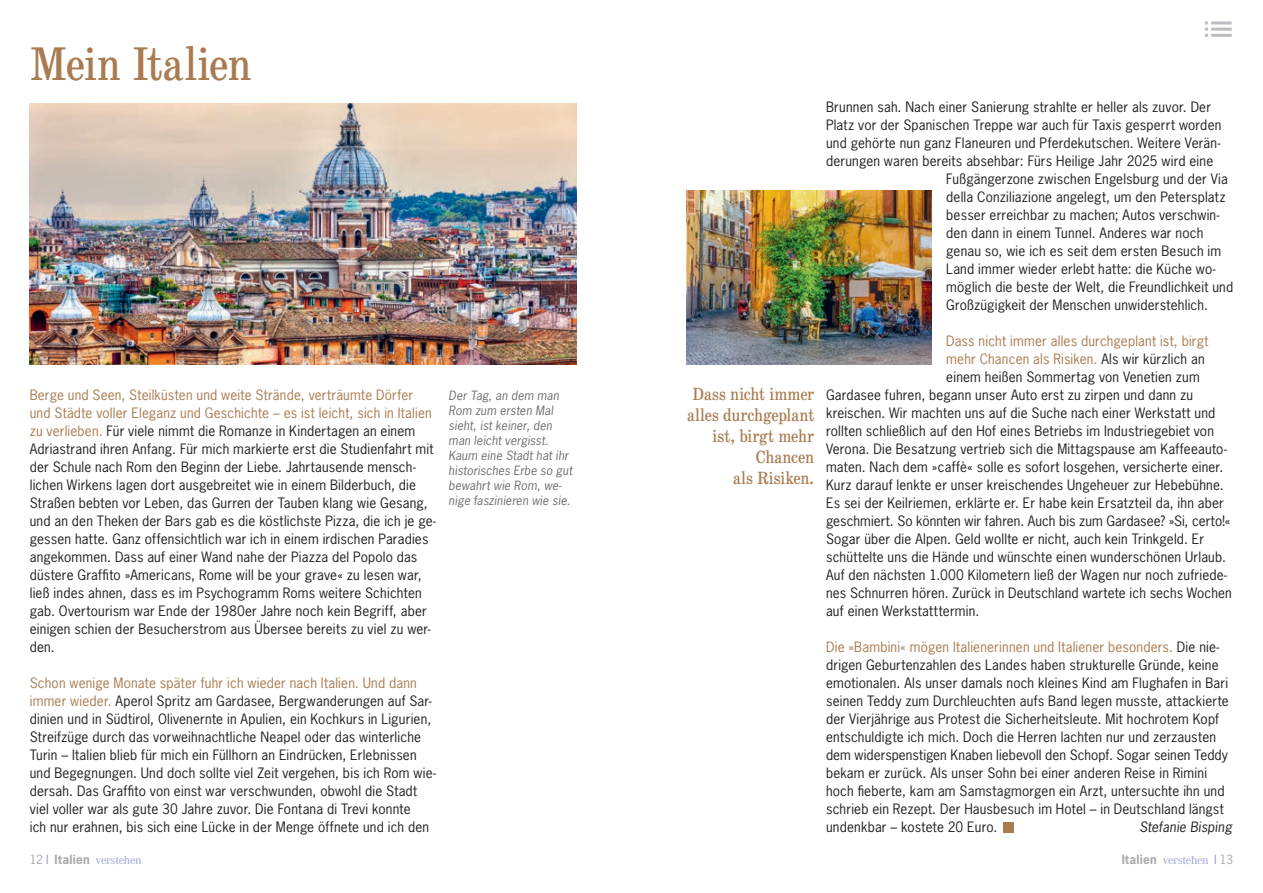
<style>
.page{position:relative;width:1263px;height:893px;background:#fff}
.page>*{position:absolute;margin:0;border:0;box-sizing:border-box;transform-origin:0 0}
.t1{font:condensed 48px "School";letter-spacing:-.025em;color:#a97b50}
.t2{font:condensed 18px/21px "School";letter-spacing:-.005em;color:#a97b50;text-align:right}
.t3{font:13.5px/18px "News Gothic Std";letter-spacing:.015em;color:#231f20}
.t4{font:13.5px "News Gothic Std";letter-spacing:.015em;color:#a97b50}
.t5{font:italic 13.5px "News Gothic Std";letter-spacing:.01em;color:#231f20}
.t6{font:italic 12px/15px "News Gothic Std";letter-spacing:.015em;color:#6c6d70}
.t7{font:500 12px "Corporate A Pro";letter-spacing:-.03em;color:#a1abd6}
.s1{color:#a97b50}
.s2{color:#231f20}
.s3{font-family:"News Gothic Std";font-weight:400;color:#a8a9ad}
.s4{font-family:"News Gothic Std";font-weight:400;color:#8d9acd}
.s5{font-family:"News Gothic Std";font-weight:700;color:#a8a9ad}
</style>
<div class="page">
<div style="left:1003px;top:822px;width:10px;height:10px;background:#a97b50"></div>
<img style="left:30px;top:103px;width:546px;height:261px">
<img style="left:687px;top:191px;width:244px;height:173px">
<hr style="left:1211px;top:21px;width:21px;height:3px;background:#bcbdc0">
<hr style="left:1211px;top:28px;width:21px;height:3px;background:#bcbdc0">
<hr style="left:1211px;top:34px;width:21px;height:3px;background:#bcbdc0">
<svg style="left:1205px;top:21px;width:3px;height:16px"></svg>
<h1 class="t1" style="left:30px;top:36px;width:224px">Mein Italien</h1>
<p class="t3" style="left:30px;top:386px;width:408px"><span class="s1">Berge und Seen, Steilküsten und weite Strände, verträumte Dörfer und Städte voller Eleganz und Geschichte – es ist leicht, sich in Italien zu verlieben.</span> Für viele nimmt die Romanze in Kindertagen an einem Adriastrand ihren Anfang. Für mich markierte erst die Studienfahrt mit der Schule nach Rom den Beginn der Liebe. Jahrtausende mensch&shy;lichen Wirkens lagen dort ausgebreitet wie in einem Bilderbuch, die Straßen bebten vor Leben, das Gurren der Tauben klang wie Gesang, und an den Theken der Bars gab es die köstlichste Pizza, die ich je ge&shy;gessen hatte. Ganz offensichtlich war ich in einem irdischen Paradies angekommen. Dass auf einer Wand nahe der Piazza del Popolo das düstere Graffito »Americans, Rome will be your grave« zu lesen war, ließ indes ahnen, dass es im Psychogramm Roms weitere Schichten gab. Overtourism war Ende der 1980er Jahre noch kein Begriff, aber einigen schien der Besucherstrom aus Übersee bereits zu viel zu wer&shy;den.</p>
<p class="t3" style="left:30px;top:674px;width:408px"><span class="s1">Schon wenige Monate später fuhr ich wieder nach Italien. Und dann immer wieder.</span> Aperol Spritz am Gardasee, Bergwanderungen auf Sar&shy;dinien und in Südtirol, Olivenernte in Apulien, ein Kochkurs in Ligurien, Streifzüge durch das vorweihnachtliche Neapel oder das winterliche Turin – Italien blieb für mich ein Füllhorn an Eindrücken, Erlebnissen und Begegnungen. Und doch sollte viel Zeit vergehen, bis ich Rom wie&shy;dersah. Das Graffito von einst war verschwunden, obwohl die Stadt viel voller war als gute 30 Jahre zuvor. Die Fontana di Trevi konnte<br>ich nur erahnen, bis sich eine Lücke in der Menge öffnete und ich den</p>
<p class="t6" style="left:449px;top:389px;width:125px">Der Tag, an dem man<br>Rom zum ersten Mal sieht, ist keiner, den man leicht vergisst.<br>Kaum eine Stadt hat ihr historisches Erbe so gut bewahrt wie Rom, we&shy;nige faszinieren wie sie.</p>
<h2 class="t2" style="left:687px;top:385px;width:129px">Dass nicht immer alles durchgeplant ist, birgt mehr<br>Chancen<br>als Risiken.</h2>
<p class="t3" style="left:826px;top:98px;width:386px">Brunnen sah. Nach einer Sanierung strahlte er heller als zuvor. Der</p>
<p class="t3" style="left:826px;top:116px;width:397px">Platz vor der Spanischen Treppe war auch für Taxis gesperrt worden</p>
<p class="t3" style="left:826px;top:134px;width:396px">und gehörte nun ganz Flaneuren und Pferdekutschen. Weitere Verän-</p>
<p class="t3" style="left:826px;top:152px;width:389px">derungen waren bereits absehbar: Fürs Heilige Jahr 2025 wird eine</p>
<p class="t3" style="left:946px;top:170px;width:283px">Fußgängerzone zwischen Engelsburg und der Via</p>
<p class="t3" style="left:946px;top:188px;width:281px">della Conziliazione angelegt, um den Petersplatz</p>
<p class="t3" style="left:946px;top:206px;width:275px">besser erreichbar zu machen; Autos verschwin-</p>
<p class="t3" style="left:946px;top:224px;width:259px">den dann in einem Tunnel. Anderes war noch</p>
<p class="t3" style="left:946px;top:242px;width:276px">genau so, wie ich es seit dem ersten Besuch im</p>
<p class="t3" style="left:946px;top:260px;width:271px">Land immer wieder erlebt hatte: die Küche wo-</p>
<p class="t3" style="left:946px;top:278px;width:288px">möglich die beste der Welt, die Freundlichkeit und</p>
<p class="t3" style="left:946px;top:296px;width:263px">Großzügigkeit der Menschen unwiderstehlich.</p>
<p class="t4" style="left:946px;top:333px;width:264px">Dass nicht immer alles durchgeplant ist, birgt</p>
<p class="t4" style="left:946px;top:351px;width:260px">mehr Chancen als Risiken. <span class="s2">Als wir kürzlich an</span></p>
<p class="t3" style="left:946px;top:368px;width:255px">einem heißen Sommertag von Venetien zum</p>
<p class="t3" style="left:826px;top:386px;width:368px">Gardasee fuhren, begann unser Auto erst zu zirpen und dann zu</p>
<p class="t3" style="left:826px;top:404px;width:391px">kreischen. Wir machten uns auf die Suche nach einer Werkstatt und</p>
<p class="t3" style="left:826px;top:422px;width:389px">rollten schließlich auf den Hof eines Betriebs im Industriegebiet von</p>
<p class="t3" style="left:826px;top:440px;width:402px">Verona. Die Besatzung vertrieb sich die Mittagspause am Kaffeeauto-</p>
<p class="t3" style="left:826px;top:458px;width:399px">maten. Nach dem »caffè« solle es sofort losgehen, versicherte einer.</p>
<p class="t3" style="left:826px;top:476px;width:399px">Kurz darauf lenkte er unser kreischendes Ungeheuer zur Hebebühne.</p>
<p class="t3" style="left:826px;top:494px;width:399px">Es sei der Keilriemen, erklärte er. Er habe kein Ersatzteil da, ihn aber</p>
<p class="t3" style="left:826px;top:512px;width:406px">geschmiert. So könnten wir fahren. Auch bis zum Gardasee? »Si, certo!«</p>
<p class="t3" style="left:826px;top:530px;width:380px">Sogar über die Alpen. Geld wollte er nicht, auch kein Trinkgeld. Er</p>
<p class="t3" style="left:826px;top:548px;width:401px">schüttelte uns die Hände und wünschte einen wunderschönen Urlaub.</p>
<p class="t3" style="left:826px;top:566px;width:402px">Auf den nächsten 1.000 Kilometern ließ der Wagen nur noch zufriede-</p>
<p class="t3" style="left:826px;top:584px;width:407px">nes Schnurren hören. Zurück in Deutschland wartete ich sechs Wochen</p>
<p class="t3" style="left:826px;top:602px;width:155px">auf einen Werkstatttermin.</p>
<p class="t3" style="left:826px;top:638px;width:404px"><span class="s1">Die »Bambini« mögen Italienerinnen und Italiener besonders.</span> Die nie&shy;drigen Geburtenzahlen des Landes haben strukturelle Gründe, keine emotionalen. Als unser damals noch kleines Kind am Flughafen in Bari seinen Teddy zum Durchleuchten aufs Band legen musste, attackierte der Vierjährige aus Protest die Sicherheitsleute. Mit hochrotem Kopf entschuldigte ich mich. Doch die Herren lachten nur und zerzausten dem widerspenstigen Knaben liebevoll den Schopf. Sogar seinen Teddy bekam er zurück. Als unser Sohn bei einer anderen Reise in Rimini hoch fieberte, kam am Samstagmorgen ein Arzt, untersuchte ihn und schrieb ein Rezept. Der Hausbesuch im Hotel – in Deutschland längst undenkbar – kostete 20 Euro.</p>
<p class="t5" style="left:1139px;top:819px;width:94px">Stefanie Bisping</p>
<p class="t7" style="left:30px;top:852px;width:113px"><span class="s3">12</span> <span class="s4">I</span> <span class="s5">Italien</span> verstehen</p>
<p class="t7" style="left:1122px;top:852px;width:113px"><span class="s5">Italien</span> verstehen <span class="s4">I</span> <span class="s3">13</span></p>
</div>
